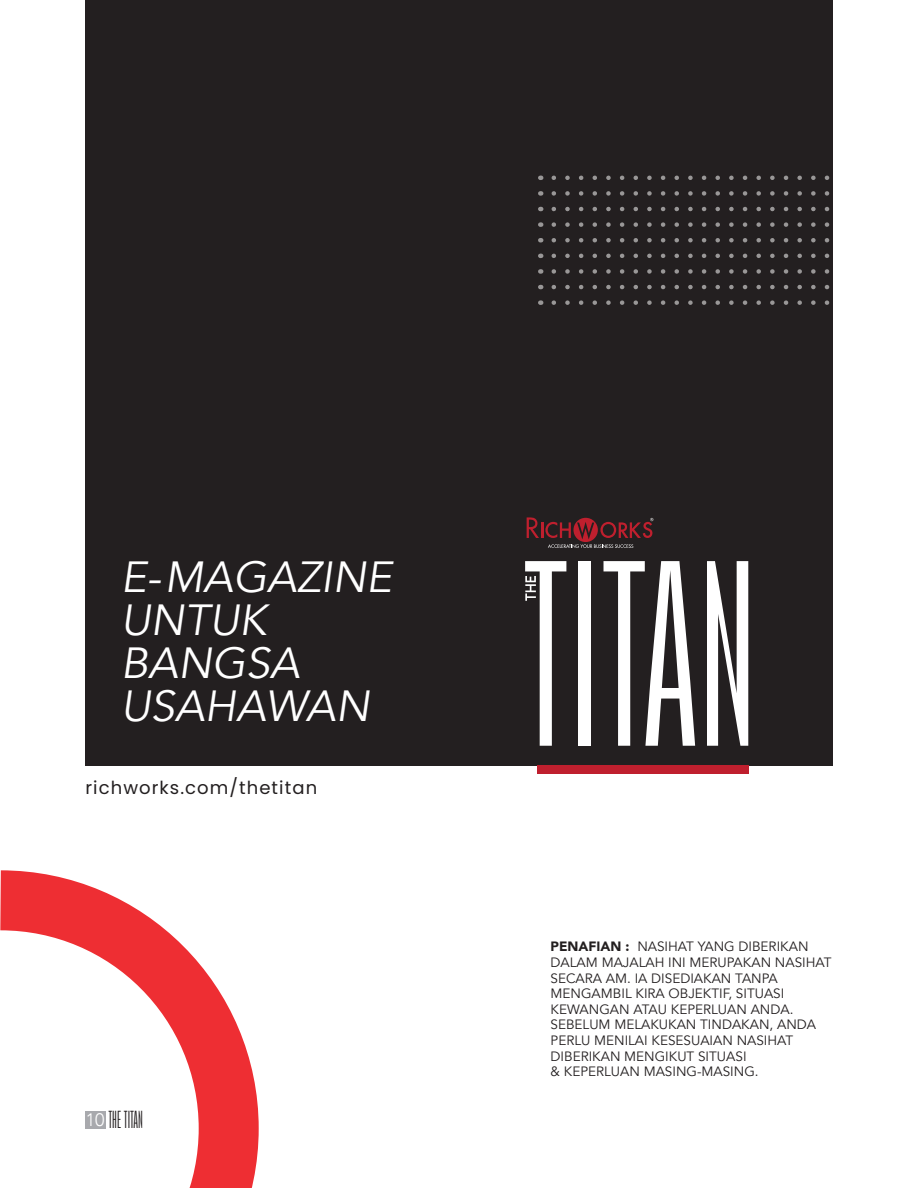
<style>
.page{position:relative;width:918px;height:1188px;background:#fff}
.page>*{position:absolute;margin:0;border:0;box-sizing:border-box;transform-origin:0 0}
.t1{font:italic 43.5px/43.2px "Avenir";color:#fff}
.t2{font:18px "Poppins";letter-spacing:.06em;color:#231f20}
.t3{font:100 18px "Gobold High";color:#231f20}
.t4{font:13.5px/15.6px "Avenir";color:#231f20}
.s1{font-family:"Avenir";font-weight:300;color:#fff}
.s2{font-weight:900}
</style>
<div class="page">
<div style="left:85px;top:0;width:748px;height:766px;background:#231f20"></div>
<div style="left:579px;top:561px;width:12px;height:185px;background:#fff"></div>
<svg style="left:604px;top:561px;width:91px;height:185px"></svg>
<svg style="left:707px;top:561px;width:41px;height:185px"></svg>
<svg style="left:525px;top:561px;width:41px;height:185px"></svg>
<div style="left:538px;top:765px;width:211px;height:8px;background:#bf1f2e"></div>
<svg style="left:554px;top:300px;width:276px;height:5px"></svg>
<svg style="left:554px;top:285px;width:276px;height:4px"></svg>
<svg style="left:554px;top:269px;width:276px;height:5px"></svg>
<svg style="left:554px;top:254px;width:276px;height:4px"></svg>
<svg style="left:554px;top:238px;width:276px;height:4px"></svg>
<svg style="left:554px;top:222px;width:276px;height:5px"></svg>
<svg style="left:554px;top:207px;width:276px;height:4px"></svg>
<svg style="left:554px;top:191px;width:276px;height:5px"></svg>
<svg style="left:554px;top:176px;width:276px;height:4px"></svg>
<svg style="left:0;top:870px;width:259px;height:318px"></svg>
<svg style="left:527px;top:517px;width:126px;height:31px"></svg>
<p class="t1" style="left:121px;top:556px;width:273px">E-MAGAZINE<br>UNTUK</p>
<p class="t1" style="left:121px;top:642px;width:250px">BANGSA<br>USAHAWAN</p>
<p class="t2" style="left:85px;top:777px;width:233px">richworks.com/thetitan</p>
<h2 class="t3" style="left:86px;top:1109px;width:58px"><span class="s1">10</span> THE TITAN</h2>
<p class="t4" style="left:551px;top:939px;width:282px"><span class="s2">PENAFIAN :</span> NASIHAT YANG DIBERIKAN DALAM MAJALAH INI MERUPAKAN NASIHAT SECARA AM. IA DISEDIAKAN TANPA MENGAMBIL KIRA OBJEKTIF, SITUASI KEWANGAN ATAU KEPERLUAN ANDA.</p>
<p class="t4" style="left:551px;top:1017px;width:267px">SEBELUM MELAKUKAN TINDAKAN, ANDA<br>PERLU MENILAI KESESUAIAN NASIHAT<br>DIBERIKAN MENGIKUT SITUASI</p>
<p class="t4" style="left:551px;top:1064px;width:210px">&amp; KEPERLUAN MASING-MASING.</p>
</div>
